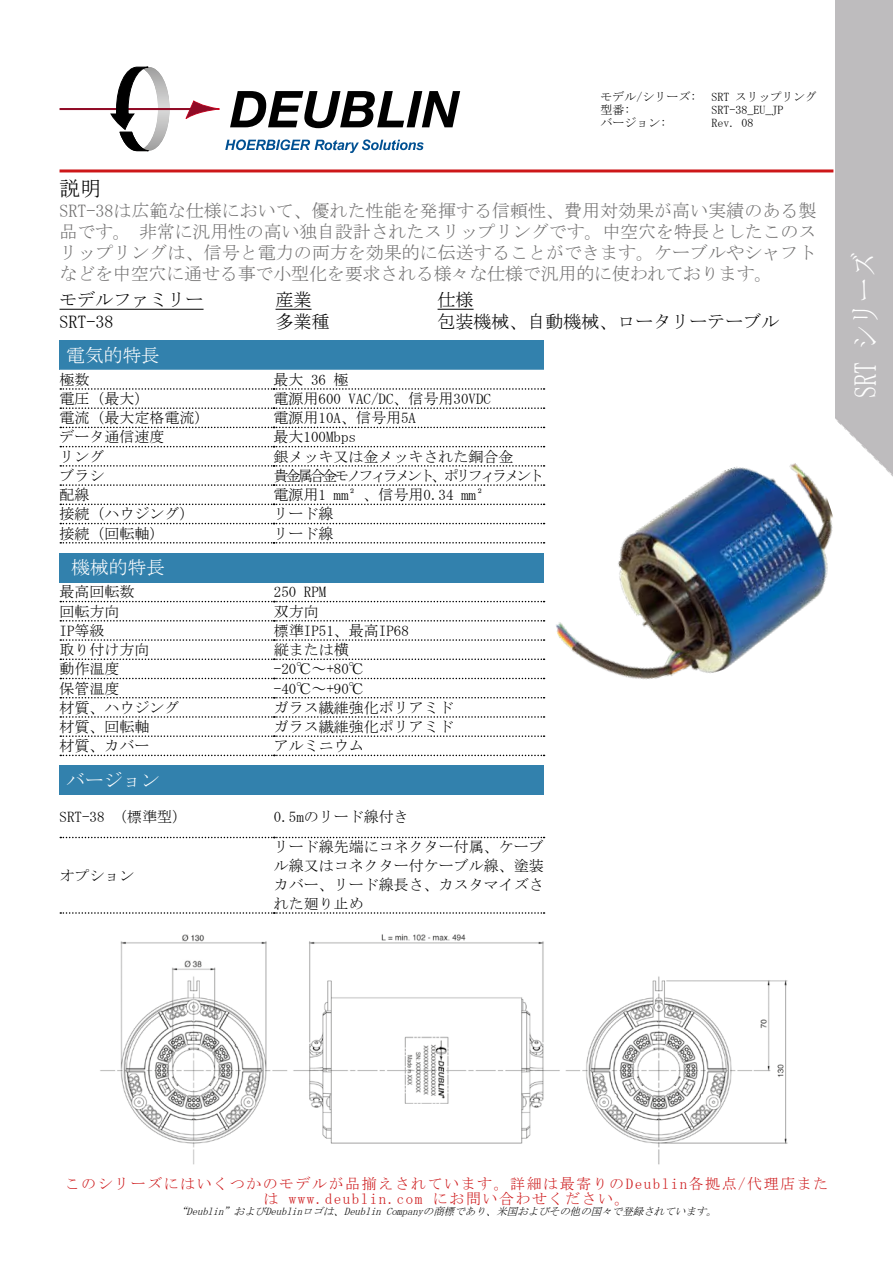
<style>
.page{position:relative;width:893px;height:1263px;background:#fff}
.page>*{position:absolute;margin:0;border:0;box-sizing:border-box;transform-origin:0 0}
.t1{font:31.5px "MS Mincho";color:#fff;scale:.77 1}
.t2{font:21px "MS Mincho";color:#000}
.t3{font:18.75px "MS Mincho";color:#fff}
.t4{font:18px/21px "MS Mincho";letter-spacing:-.01em;color:#706f6f;text-align:justify}
.t5{font:18px "MS Mincho";color:#000}
.t6{font:15px/18.8px "MS Mincho";color:#000;text-align:justify}
.t7{font:15px/15px "MS Mincho";letter-spacing:.1em;color:#cd1719;text-align:center}
.t8{font:15px "MS Mincho";letter-spacing:-.19em;color:#000}
.t9{font:12px "MS Mincho";color:#000}
.t10{font:italic 10.5px "MS Mincho";color:#000}
</style>
<div class="page">
<div style="left:60px;top:340px;width:484px;height:30px;background:#3281ad"></div>
<svg style="left:60px;top:426px;width:484px;height:99px"></svg>
<svg style="left:60px;top:388px;width:485px;height:2px"></svg>
<svg style="left:60px;top:407px;width:485px;height:2px"></svg>
<svg style="left:60px;top:427px;width:485px;height:1px"></svg>
<svg style="left:60px;top:446px;width:465px;height:1px"></svg>
<svg style="left:60px;top:465px;width:465px;height:2px"></svg>
<svg style="left:60px;top:484px;width:465px;height:2px"></svg>
<svg style="left:60px;top:504px;width:465px;height:1px"></svg>
<svg style="left:60px;top:523px;width:465px;height:1px"></svg>
<svg style="left:60px;top:542px;width:465px;height:1px"></svg>
<hr style="left:60px;top:169px;width:773px;height:3px;background:#cd1719">
<div style="left:60px;top:553px;width:484px;height:29px;background:#3281ad"></div>
<svg style="left:60px;top:601px;width:465px;height:1px"></svg>
<svg style="left:60px;top:620px;width:465px;height:1px"></svg>
<svg style="left:60px;top:639px;width:465px;height:2px"></svg>
<svg style="left:60px;top:658px;width:465px;height:2px"></svg>
<svg style="left:60px;top:678px;width:465px;height:1px"></svg>
<svg style="left:60px;top:697px;width:465px;height:1px"></svg>
<svg style="left:60px;top:716px;width:485px;height:2px"></svg>
<svg style="left:60px;top:735px;width:485px;height:2px"></svg>
<svg style="left:60px;top:755px;width:485px;height:1px"></svg>
<hr style="left:60px;top:309px;width:144px;height:1px;background:#000">
<hr style="left:276px;top:309px;width:36px;height:1px;background:#000">
<hr style="left:438px;top:309px;width:36px;height:1px;background:#000">
<div style="left:60px;top:765px;width:484px;height:30px;background:#3281ad"></div>
<svg style="left:60px;top:837px;width:485px;height:1px"></svg>
<svg style="left:60px;top:912px;width:485px;height:2px"></svg>
<img style="left:525px;top:443px;width:308px;height:256px">
<img style="left:100px;top:934px;width:688px;height:231px">
<img style="left:836px;top:0;width:57px;height:477px">
<div style="left:836px;top:123px;width:57px;height:244px;background:#bebcbe"></div>
<svg style="left:230px;top:91px;width:230px;height:37px"></svg>
<svg style="left:185px;top:100px;width:35px;height:19px"></svg>
<hr style="left:60px;top:108px;width:134px;height:2px;background:#910b26">
<svg style="left:111px;top:67px;width:59px;height:84px"></svg>
<svg style="left:225px;top:139px;width:199px;height:14px"></svg>
<p class="t9" style="left:600px;top:91px;width:97px">モデル/シリーズ:</p>
<p class="t9" style="left:711px;top:91px;width:107px">SRT スリップリング</p>
<p class="t9" style="left:600px;top:104px;width:31px">型番:</p>
<p class="t9" style="left:711px;top:104px;width:73px">SRT-38_EU_JP</p>
<p class="t9" style="left:600px;top:116px;width:67px">バージョン:</p>
<p class="t9" style="left:711px;top:116px;width:43px">Rev. 08</p>
<h2 class="t2" style="left:60px;top:178px;width:43px">説明</h2>
<p class="t4" style="left:60px;top:200px;width:758px">SRT-38は広範な仕様において、優れた性能を発揮する信頼性、費用対効果が高い実績のある製品です。 非常に汎用性の高い独自設計されたスリップリングです。中空穴を特長としたこのスリップリングは、信号と電力の両方を効果的に伝送することができます。ケーブルやシャフトなどを中空穴に通せる事で小型化を要求される様々な仕様で汎用的に使われております。</p>
<p class="t5" style="left:60px;top:291px;width:145px">モデルファミリー</p>
<p class="t5" style="left:276px;top:291px;width:37px">産業</p>
<p class="t5" style="left:438px;top:291px;width:37px">仕様</p>
<p class="t5" style="left:60px;top:312px;width:55px">SRT-38</p>
<p class="t5" style="left:276px;top:312px;width:55px">多業種</p>
<p class="t5" style="left:438px;top:312px;width:343px">包装機械、自動機械、ロータリーテーブル</p>
<p class="t3" style="left:66px;top:346px;width:95px">電気的特長</p>
<p class="t6" style="left:60px;top:370px;width:31px">極数</p>
<p class="t6" style="left:274px;top:370px;width:76px">最大 36 極</p>
<p class="t6" style="left:60px;top:389px;width:91px">電圧（最大）</p>
<p class="t6" style="left:274px;top:389px;width:219px">電源用600 VAC/DC、信号用30VDC</p>
<p class="t6" style="left:60px;top:408px;width:151px">電流（最大定格電流）</p>
<p class="t6" style="left:274px;top:408px;width:144px">電源用10A、信号用5A</p>
<p class="t6" style="left:60px;top:428px;width:106px">データ通信速度</p>
<p class="t6" style="left:274px;top:428px;width:84px">最大100Mbps</p>
<p class="t6" style="left:60px;top:447px;width:46px">リング</p>
<p class="t6" style="left:274px;top:447px;width:241px">銀メッキ又は金メッキされた銅合金</p>
<p class="t6" style="left:60px;top:466px;width:46px">ブラシ</p>
<p class="t8" style="left:274px;top:468px;width:272px">貴金属合金モノフィラメント、ポリフィラメント</p>
<p class="t6" style="left:60px;top:485px;width:31px">配線</p>
<p class="t6" style="left:274px;top:485px;width:211px">電源用1 mm² 、信号用0.34 mm²</p>
<p class="t6" style="left:60px;top:504px;width:136px">接続（ハウジング）</p>
<p class="t6" style="left:274px;top:504px;width:61px">リード線</p>
<p class="t6" style="left:60px;top:524px;width:106px">接続（回転軸）</p>
<p class="t6" style="left:274px;top:524px;width:61px">リード線</p>
<p class="t3" style="left:71px;top:558px;width:95px">機械的特長</p>
<p class="t6" style="left:60px;top:582px;width:76px">最高回転数</p>
<p class="t6" style="left:274px;top:582px;width:54px">250 RPM</p>
<p class="t6" style="left:60px;top:602px;width:61px">回転方向</p>
<p class="t6" style="left:274px;top:602px;width:46px">双方向</p>
<p class="t6" style="left:60px;top:621px;width:46px">IP等級</p>
<p class="t6" style="left:274px;top:621px;width:136px">標準IP51、最高IP68</p>
<p class="t6" style="left:60px;top:640px;width:91px">取り付け方向</p>
<p class="t6" style="left:274px;top:640px;width:76px">縦または横</p>
<p class="t6" style="left:60px;top:659px;width:61px">動作温度</p>
<p class="t6" style="left:274px;top:659px;width:91px">-20℃～+80℃</p>
<p class="t6" style="left:60px;top:679px;width:61px">保管温度</p>
<p class="t6" style="left:274px;top:679px;width:91px">-40℃～+90℃</p>
<p class="t6" style="left:60px;top:698px;width:121px">材質、ハウジング</p>
<p class="t6" style="left:274px;top:698px;width:181px">ガラス繊維強化ポリアミド</p>
<p class="t6" style="left:60px;top:717px;width:91px">材質、回転軸</p>
<p class="t6" style="left:274px;top:717px;width:181px">ガラス繊維強化ポリアミド</p>
<p class="t6" style="left:60px;top:736px;width:91px">材質、カバー</p>
<p class="t6" style="left:274px;top:736px;width:91px">アルミニウム</p>
<p class="t3" style="left:66px;top:771px;width:95px">バージョン</p>
<p class="t6" style="left:60px;top:807px;width:129px">SRT-38 （標準型）</p>
<p class="t6" style="left:274px;top:807px;width:136px">0.5mのリード線付き</p>
<p class="t6" style="left:60px;top:866px;width:76px">オプション</p>
<p class="t6" style="left:274px;top:838px;width:271px">リード線先端にコネクター付属、ケーブル線又はコネクター付ケーブル線、塗装カバー、リード線長さ、カスタマイズされた廻り止め</p>
<h1 class="t1" style="left:849px;top:398px;width:190px;rotate:-90deg">SRT シリーズ</h1>
<p class="t7" style="left:65px;top:1176px;width:765px">このシリーズにはいくつかのモデルが品揃えされています。詳細は最寄りのDeublin各拠点/代理店または www.deublin.com にお問い合わせください。</p>
<p class="t10" style="left:176px;top:1206px;width:545px">“Deublin”およびDeublinロゴは、Deublin Companyの商標であり、米国およびその他の国々で登録されています。</p>
</div>
